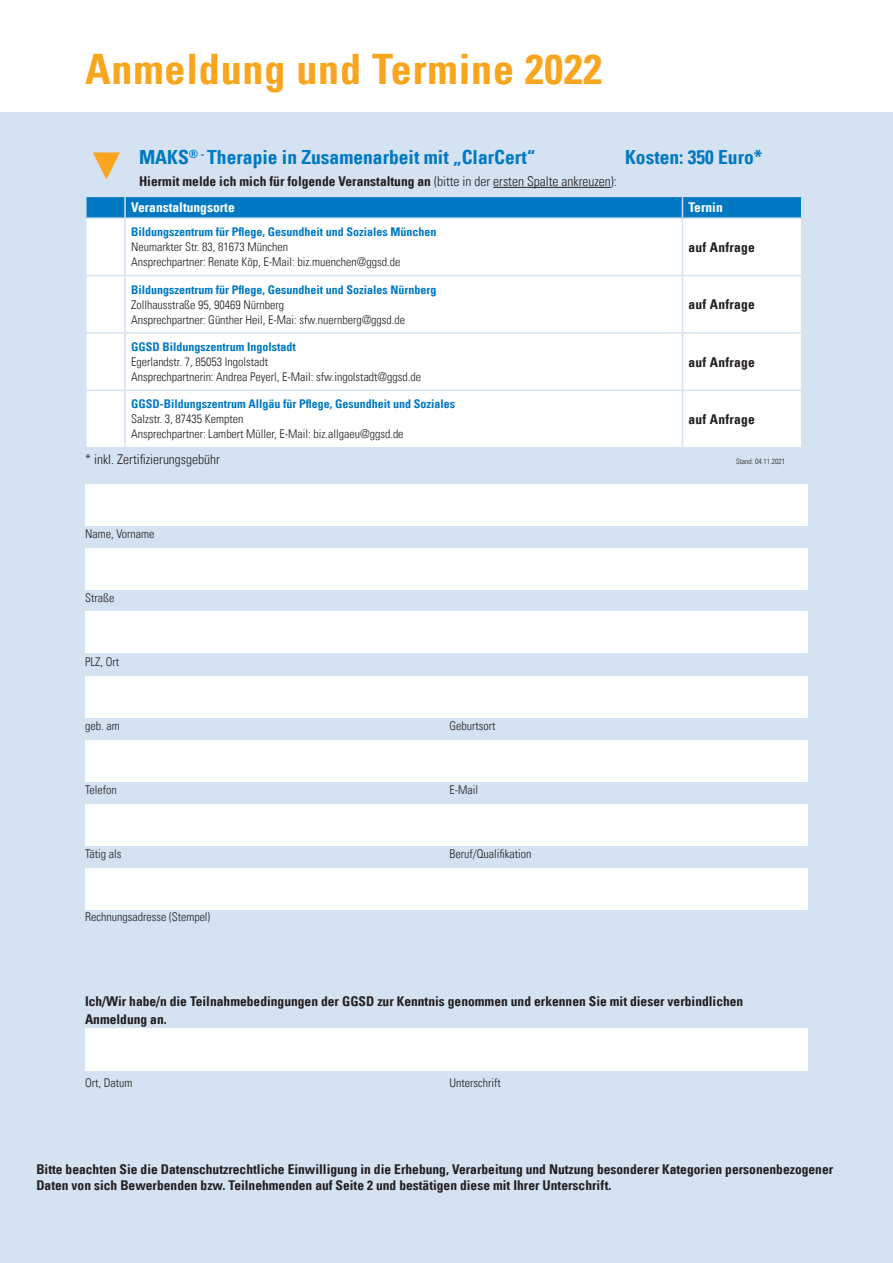
<style>
.page{position:relative;width:893px;height:1263px;background:#fff}
.page>*{position:absolute;margin:0;border:0;box-sizing:border-box;transform-origin:0 0}
.t1{font:42px "Univers Com 67 Bold Cond";letter-spacing:.02em;color:#f9a51d}
.t2{font:19.5px "Univers Com 67 Bold Cond";color:#0079c2}
.t3{font:13.5px/18px "Univers Com 67 Bold Cond";color:#231f20}
.t4{font:13.5px "Univers Com 67 Bold Cond";letter-spacing:.02em;color:#231f20}
.t5{font:13.5px "Univers Com 47 Light Cond";color:#231f20}
.t6{font:13.5px "Univers Com 67 Bold Cond";color:#fff}
.t7{font:12px/15px "Univers Com 47 Light Cond";color:#231f20}
.t8{font:12px "Univers Com 67 Bold Cond";color:#0079c2}
.t9{font:7.5px "Univers Com 47 Light Cond";color:#231f20}
.s1{font-family:"Univers Com 47 Light Cond"}
.s2{font-family:"Univers Com 67 Bold Cond";color:#0079c2}
</style>
<div class="page">
<div style="left:0;top:113px;width:893px;height:1150px;background:#d4e2f2"></div>
<div style="left:87px;top:219px;width:714px;height:228px;background:#fff"></div>
<svg style="left:86px;top:196px;width:716px;height:21px;background:#0c7fc4"></svg>
<hr style="left:124px;top:219px;width:2px;height:56px;background:#d4e2f2">
<hr style="left:682px;top:219px;width:1px;height:56px;background:#d4e2f2">
<hr style="left:85px;top:275px;width:40px;height:1px;background:#d4e2f2">
<hr style="left:125px;top:275px;width:557px;height:1px;background:#d4e2f2">
<hr style="left:124px;top:276px;width:2px;height:56px;background:#d4e2f2">
<hr style="left:682px;top:275px;width:120px;height:1px;background:#d4e2f2">
<hr style="left:682px;top:276px;width:1px;height:56px;background:#d4e2f2">
<hr style="left:85px;top:332px;width:40px;height:2px;background:#d4e2f2">
<hr style="left:125px;top:332px;width:557px;height:2px;background:#d4e2f2">
<hr style="left:124px;top:334px;width:2px;height:56px;background:#d4e2f2">
<hr style="left:682px;top:332px;width:120px;height:2px;background:#d4e2f2">
<hr style="left:682px;top:334px;width:1px;height:56px;background:#d4e2f2">
<hr style="left:85px;top:390px;width:40px;height:1px;background:#d4e2f2">
<hr style="left:125px;top:390px;width:557px;height:1px;background:#d4e2f2">
<hr style="left:124px;top:391px;width:2px;height:56px;background:#d4e2f2">
<hr style="left:682px;top:390px;width:120px;height:1px;background:#d4e2f2">
<hr style="left:682px;top:391px;width:1px;height:56px;background:#d4e2f2">
<hr style="left:493px;top:187px;width:118px;height:1px;background:#231f20">
<div style="left:85px;top:484px;width:723px;height:42px;background:#fff"></div>
<div style="left:85px;top:548px;width:723px;height:41px;background:#fff"></div>
<div style="left:85px;top:611px;width:723px;height:42px;background:#fff"></div>
<div style="left:85px;top:676px;width:723px;height:42px;background:#fff"></div>
<div style="left:85px;top:740px;width:723px;height:42px;background:#fff"></div>
<div style="left:85px;top:804px;width:723px;height:41px;background:#fff"></div>
<div style="left:85px;top:868px;width:723px;height:42px;background:#fff"></div>
<svg style="left:93px;top:152px;width:27px;height:28px"></svg>
<div style="left:85px;top:1028px;width:723px;height:42px;background:#fff"></div>
<p class="t1" style="left:85px;top:43px;width:519px">Anmeldung und Termine 2022</p>
<p class="t2" style="left:139px;top:146px;width:398px">MAKS<sup>®</sup> <sup>-</sup> Therapie in Zusamenarbeit mit „ClarCert“</p>
<p class="t2" style="left:625px;top:146px;width:139px">Kosten: 350 Euro*</p>
<p class="t3" style="left:139px;top:172px;width:479px">Hiermit melde ich mich für folgende Veranstaltung an <span class="s1">(bitte in der ersten Spalte ankreuzen):</span></p>
<p class="t6" style="left:131px;top:199px;width:105px">Veranstaltungsorte</p>
<p class="t6" style="left:688px;top:199px;width:36px">Ternin</p>
<p class="t8" style="left:131px;top:225px;width:307px">Bildungszentrum für Pflege, Gesundheit und Soziales München</p>
<p class="t7" style="left:131px;top:239px;width:159px">Neumarkter Str. 83, 81673 München</p>
<p class="t7" style="left:131px;top:254px;width:271px">Ansprechpartner: Renate Köp, E-Mail: biz.muenchen@ggsd.de</p>
<p class="t4" style="left:688px;top:239px;width:68px">auf Anfrage</p>
<p class="t8" style="left:131px;top:282px;width:307px">Bildungszentrum für Pflege, Gesundheit und Soziales Nürnberg</p>
<p class="t7" style="left:131px;top:297px;width:155px">Zollhausstraße 95, 90469 Nürnberg</p>
<p class="t7" style="left:131px;top:312px;width:276px">Ansprechpartner: Günther Heil, E-Mai: sfw.nuernberg@ggsd.de</p>
<p class="t8" style="left:131px;top:339px;width:166px">GGSD Bildungszentrum Ingolstadt</p>
<p class="t7" style="left:131px;top:354px;width:139px">Egerlandstr. 7, 85053 Ingolstadt</p>
<p class="t7" style="left:131px;top:369px;width:292px">Ansprechpartnerin: Andrea Peyerl, E-Mail: sfw.ingolstadt@ggsd.de</p>
<p class="t7" style="left:131px;top:397px;width:326px"><span class="s2">GGSD-Bildungszentrum Allgäu für Pflege, Gesundheit und Soziales<br></span>Salzstr. 3, 87435 Kempten<br>Ansprechpartner: Lambert Müller, E-Mail: biz.allgaeu@ggsd.de</p>
<p class="t4" style="left:688px;top:296px;width:68px">auf Anfrage</p>
<p class="t4" style="left:688px;top:353px;width:68px">auf Anfrage</p>
<p class="t4" style="left:688px;top:411px;width:68px">auf Anfrage</p>
<p class="t5" style="left:85px;top:451px;width:136px">* inkl. Zertifizierungsgebühr</p>
<p class="t9" style="left:736px;top:457px;width:51px">Stand: 04.11.2021</p>
<p class="t7" style="left:85px;top:526px;width:71px">Name, Vorname</p>
<p class="t7" style="left:85px;top:590px;width:31px">Straße</p>
<p class="t7" style="left:85px;top:654px;width:35px">PLZ, Ort</p>
<p class="t7" style="left:85px;top:718px;width:36px">geb. am</p>
<p class="t7" style="left:450px;top:718px;width:47px">Geburtsort</p>
<p class="t7" style="left:85px;top:782px;width:33px">Telefon</p>
<p class="t7" style="left:450px;top:782px;width:30px">E-Mail</p>
<p class="t7" style="left:85px;top:846px;width:38px">Tätig als</p>
<p class="t7" style="left:450px;top:846px;width:83px">Beruf/Qualifikation</p>
<p class="t7" style="left:85px;top:910px;width:127px">Rechnungsadresse (Stempel)</p>
<p class="t3" style="left:85px;top:992px;width:660px">Ich/Wir habe/n die Teilnahmebedingungen der GGSD zur Kenntnis genommen und erkennen Sie mit dieser verbindlichen<br>Anmeldung an.</p>
<p class="t7" style="left:85px;top:1075px;width:49px">Ort, Datum</p>
<p class="t7" style="left:450px;top:1075px;width:53px">Unterschrift</p>
<p class="t3" style="left:36px;top:1161px;width:798px;line-height:16.2px">Bitte beachten Sie die Datenschutzrechtliche Einwilligung in die Erhebung, Verarbeitung und Nutzung besonderer Kategorien personenbezogener<br>Daten von sich Bewerbenden bzw. Teilnehmenden auf Seite 2 und bestätigen diese mit Ihrer Unterschrift.</p>
</div>
